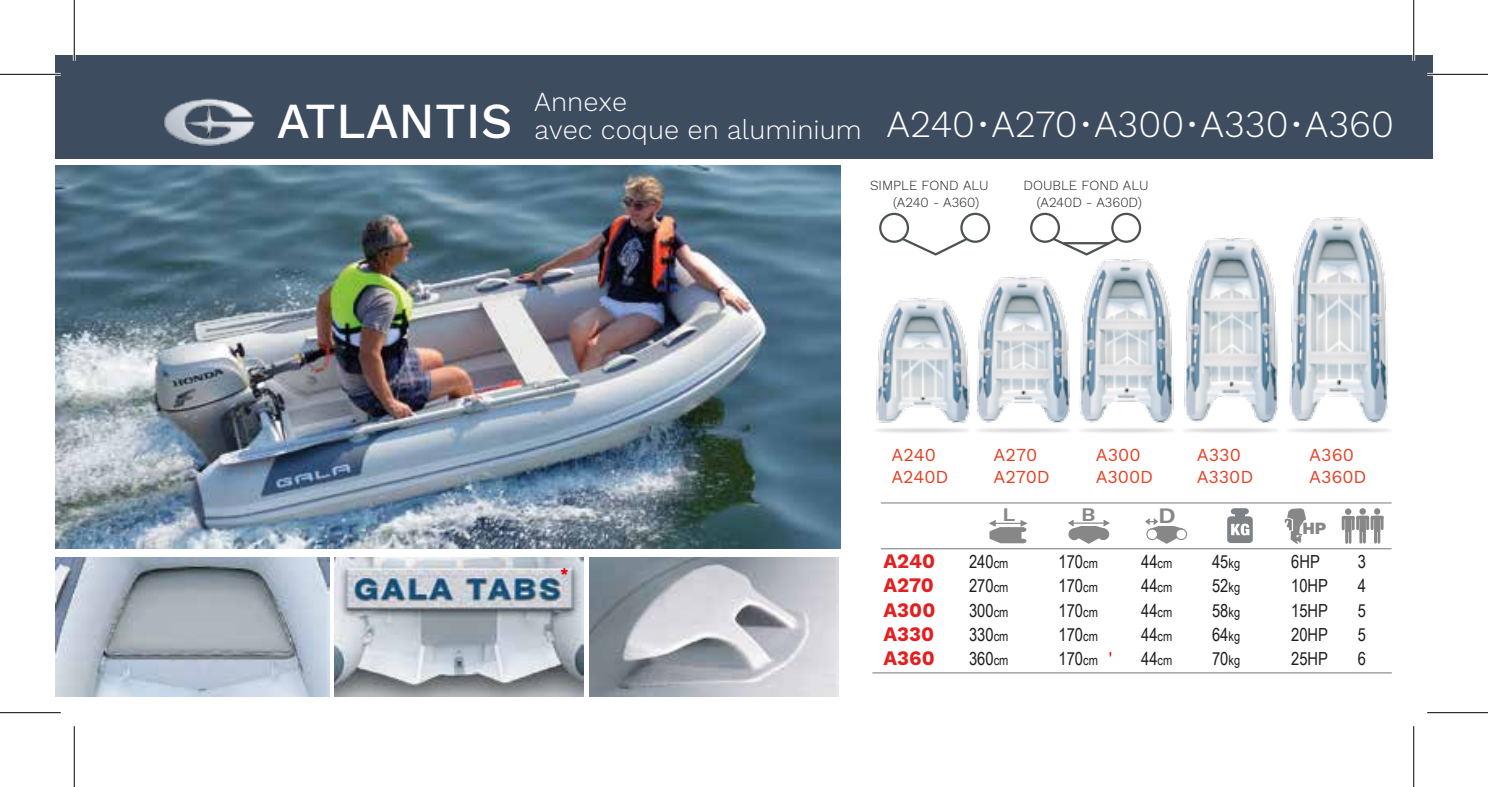
<style>
.page{position:relative;width:1488px;height:787px;background:#fff}
.page>*{position:absolute;margin:0;border:0;box-sizing:border-box;transform-origin:0 0}
.t1{font:500 49.5px "Work Sans";color:#fff}
.t2{font:300 37.8px "Work Sans";color:#fff}
.t3{font:300 27px/27.4px "Work Sans";color:#fff}
.t4{font:600 21.6px "Work Sans";color:#878787;scale:1.15 1}
.t5{font:700 20.25px "Work Sans";color:#e32021}
.t6{font:600 18.9px "Work Sans";color:#878787;scale:1.14 1}
.t7{font:18px "Arial Narrow";color:#1d1d1b}
.t8{font:18px/21.6px "Work Sans";letter-spacing:-.005em;color:#e34225}
.t9{font:800 16.88px "Work Sans";color:#878787}
.t10{font:300 13.72px/16.4px "Work Sans";color:#1d1d1b}
.t11{font:800 13.5px "Work Sans";color:#e30613}
.s1{font-weight:200}
.s2{font-size:13.5px}
.s3{color:#e30613}
</style>
<div class="page">
<div style="left:55px;top:55px;width:1378px;height:104px;background:#3d4c5f"></div>
<img style="left:164px;top:99px;width:90px;height:46px">
<img style="left:55px;top:165px;width:785px;height:383px">
<img style="left:876px;top:212px;width:514px;height:221px">
<div style="left:879px;top:213px;width:30px;height:30px;border:2px solid #4c5151;border-radius:50%"></div>
<div style="left:960px;top:213px;width:30px;height:30px;border:2px solid #4c5151;border-radius:50%"></div>
<svg style="left:899px;top:236px;width:71px;height:21px"></svg>
<div style="left:1030px;top:213px;width:30px;height:30px;border:2px solid #4c5151;border-radius:50%"></div>
<div style="left:1111px;top:213px;width:30px;height:30px;border:2px solid #4c5151;border-radius:50%"></div>
<svg style="left:1050px;top:236px;width:71px;height:21px"></svg>
<hr style="left:1063px;top:242px;width:46px;height:2px;background:#4c5151">
<img style="left:55px;top:557px;width:275px;height:139px">
<img style="left:335px;top:557px;width:248px;height:139px">
<img style="left:589px;top:557px;width:249px;height:139px">
<hr style="left:872px;top:672px;width:520px;height:1px;background:#878787">
<div style="left:1227px;top:516px;width:26px;height:27px;background:#7e8286;border-radius:4px"></div>
<svg style="left:1235px;top:514px;width:10px;height:2px"></svg>
<div style="left:1231px;top:508px;width:18px;height:6px;background:#7e8286;border-radius:3px"></div>
<svg style="left:1231px;top:523px;width:18px;height:12px"></svg>
<svg style="left:1285px;top:508px;width:21px;height:35px"></svg>
<svg style="left:1345px;top:508px;width:6px;height:35px"></svg>
<svg style="left:1342px;top:515px;width:13px;height:4px"></svg>
<hr style="left:1352px;top:516px;width:3px;height:14px;background:#878787">
<hr style="left:1342px;top:516px;width:3px;height:14px;background:#878787">
<div style="left:1359px;top:508px;width:7px;height:6px;background:#878787;border-radius:50%"></div>
<div style="left:1359px;top:515px;width:7px;height:16px;background:#878787"></div>
<hr style="left:1359px;top:529px;width:3px;height:14px;background:#878787">
<hr style="left:1363px;top:529px;width:3px;height:14px;background:#878787">
<hr style="left:1366px;top:516px;width:3px;height:14px;background:#878787">
<hr style="left:1356px;top:516px;width:3px;height:14px;background:#878787">
<svg style="left:1374px;top:508px;width:6px;height:21px"></svg>
<hr style="left:1374px;top:529px;width:3px;height:14px;background:#878787">
<hr style="left:1377px;top:529px;width:3px;height:14px;background:#878787">
<svg style="left:1371px;top:515px;width:12px;height:4px"></svg>
<hr style="left:1380px;top:516px;width:3px;height:14px;background:#878787">
<hr style="left:1370px;top:516px;width:3px;height:14px;background:#878787">
<svg style="left:989px;top:520px;width:39px;height:23px"></svg>
<hr style="left:990px;top:522px;width:36px;height:1px;background:#878787">
<div style="left:1175px;top:528px;width:12px;height:12px;border:1px solid #878787;border-radius:50%"></div>
<svg style="left:1145px;top:518px;width:38px;height:25px"></svg>
<svg style="left:1068px;top:520px;width:42px;height:23px"></svg>
<div style="left:1069px;top:528px;width:11px;height:11px;background:#878787;border-radius:50%"></div>
<div style="left:1068px;top:528px;width:12px;height:12px;border:1px solid #878787;border-radius:50%"></div>
<div style="left:1098px;top:528px;width:11px;height:11px;background:#878787;border-radius:50%"></div>
<div style="left:1097px;top:528px;width:12px;height:12px;border:1px solid #878787;border-radius:50%"></div>
<hr style="left:881px;top:502px;width:510px;height:1px;background:#878787">
<hr style="left:881px;top:548px;width:510px;height:1px;background:#878787">
<hr style="left:0;top:73px;width:61px;height:3px;background:#fff">
<hr style="left:1427px;top:73px;width:61px;height:3px;background:#fff">
<hr style="left:73px;top:0;width:3px;height:61px;background:#fff">
<hr style="left:1412px;top:0;width:3px;height:61px;background:#fff">
<hr style="left:0;top:74px;width:61px;height:1px;background:#000">
<hr style="left:1427px;top:74px;width:61px;height:1px;background:#000">
<hr style="left:0;top:712px;width:61px;height:1px;background:#000">
<hr style="left:1427px;top:712px;width:61px;height:1px;background:#000">
<hr style="left:74px;top:0;width:1px;height:61px;background:#000">
<hr style="left:74px;top:726px;width:1px;height:60px;background:#000">
<hr style="left:1413px;top:0;width:1px;height:61px;background:#000">
<hr style="left:1413px;top:726px;width:1px;height:60px;background:#000">
<h1 class="t1" style="left:277px;top:92px;width:237px">ATLANTIS</h1>
<h3 class="t3" style="left:534px;top:89px;width:329px">Annexe<br>avec coque en aluminium</h3>
<h2 class="t2" style="left:887px;top:101px;width:509px">A240<span class="s1">•</span>A270<span class="s1">•</span>A300<span class="s1">•</span>A330<span class="s1">•</span>A360</h2>
<p class="t10" style="left:893px;top:178px;width:97px;text-indent:-23px">SIMPLE FOND ALU (A240 - A360)</p>
<p class="t10" style="left:1023px;top:178px;width:127px;text-align:center">DOUBLE FOND ALU (A240D - A360D)</p>
<p class="t11" style="left:560px;top:565px;width:10px">*</p>
<p class="t8" style="left:891px;top:445px;width:59px">A240<br>A240D</p>
<p class="t8" style="left:994px;top:445px;width:58px">A270<br>A270D</p>
<p class="t8" style="left:1096px;top:445px;width:59px">A300<br>A300D</p>
<p class="t8" style="left:1197px;top:445px;width:58px">A330<br>A330D</p>
<p class="t8" style="left:1309px;top:445px;width:59px">A360<br>A360D</p>
<p class="t6" style="left:1003px;top:503px;width:13px">L</p>
<p class="t6" style="left:1081px;top:503px;width:14px">B</p>
<p class="t4" style="left:1158px;top:502px;width:17px">D</p>
<p class="t9" style="left:1302px;top:518px;width:26px">HP</p>
<p class="t5" style="left:884px;top:549px;width:53px">A240</p>
<p class="t7" style="left:969px;top:548px;width:41px">240<span class="s2">cm</span></p>
<p class="t7" style="left:1058px;top:548px;width:41px">170<span class="s2">cm</span></p>
<p class="t7" style="left:1141px;top:548px;width:33px">44<span class="s2">cm</span></p>
<p class="t7" style="left:1212px;top:548px;width:30px">45<span class="s2">kg</span></p>
<p class="t7" style="left:1291px;top:548px;width:30px">6HP</p>
<p class="t7" style="left:1358px;top:548px;width:10px">3</p>
<p class="t5" style="left:884px;top:573px;width:52px">A270</p>
<p class="t7" style="left:969px;top:572px;width:41px">270<span class="s2">cm</span></p>
<p class="t7" style="left:1058px;top:572px;width:41px">170<span class="s2">cm</span></p>
<p class="t7" style="left:1141px;top:572px;width:33px">44<span class="s2">cm</span></p>
<p class="t7" style="left:1212px;top:572px;width:30px">52<span class="s2">kg</span></p>
<p class="t7" style="left:1291px;top:572px;width:38px">10HP</p>
<p class="t7" style="left:1358px;top:572px;width:10px">4</p>
<p class="t5" style="left:884px;top:597px;width:53px">A300</p>
<p class="t7" style="left:969px;top:596px;width:41px">300<span class="s2">cm</span></p>
<p class="t7" style="left:1058px;top:596px;width:41px">170<span class="s2">cm</span></p>
<p class="t7" style="left:1141px;top:596px;width:33px">44<span class="s2">cm</span></p>
<p class="t7" style="left:1212px;top:596px;width:30px">58<span class="s2">kg</span></p>
<p class="t7" style="left:1291px;top:596px;width:38px">15HP</p>
<p class="t7" style="left:1358px;top:596px;width:10px">5</p>
<p class="t5" style="left:884px;top:622px;width:52px">A330</p>
<p class="t7" style="left:969px;top:621px;width:41px">330<span class="s2">cm</span></p>
<p class="t7" style="left:1058px;top:621px;width:41px">170<span class="s2">cm</span></p>
<p class="t7" style="left:1141px;top:621px;width:33px">44<span class="s2">cm</span></p>
<p class="t7" style="left:1212px;top:621px;width:30px">64<span class="s2">kg</span></p>
<p class="t7" style="left:1291px;top:621px;width:38px">20HP</p>
<p class="t7" style="left:1358px;top:621px;width:10px">5</p>
<p class="t5" style="left:884px;top:646px;width:53px">A360</p>
<p class="t7" style="left:969px;top:645px;width:41px">360<span class="s2">cm</span></p>
<p class="t7" style="left:1058px;top:645px;width:55px">170<span class="s2">cm</span> <span class="s3">'</span></p>
<p class="t7" style="left:1141px;top:645px;width:33px">44<span class="s2">cm</span></p>
<p class="t7" style="left:1212px;top:645px;width:30px">70<span class="s2">kg</span></p>
<p class="t7" style="left:1291px;top:645px;width:38px">25HP</p>
<p class="t7" style="left:1358px;top:645px;width:10px">6</p>
</div>
